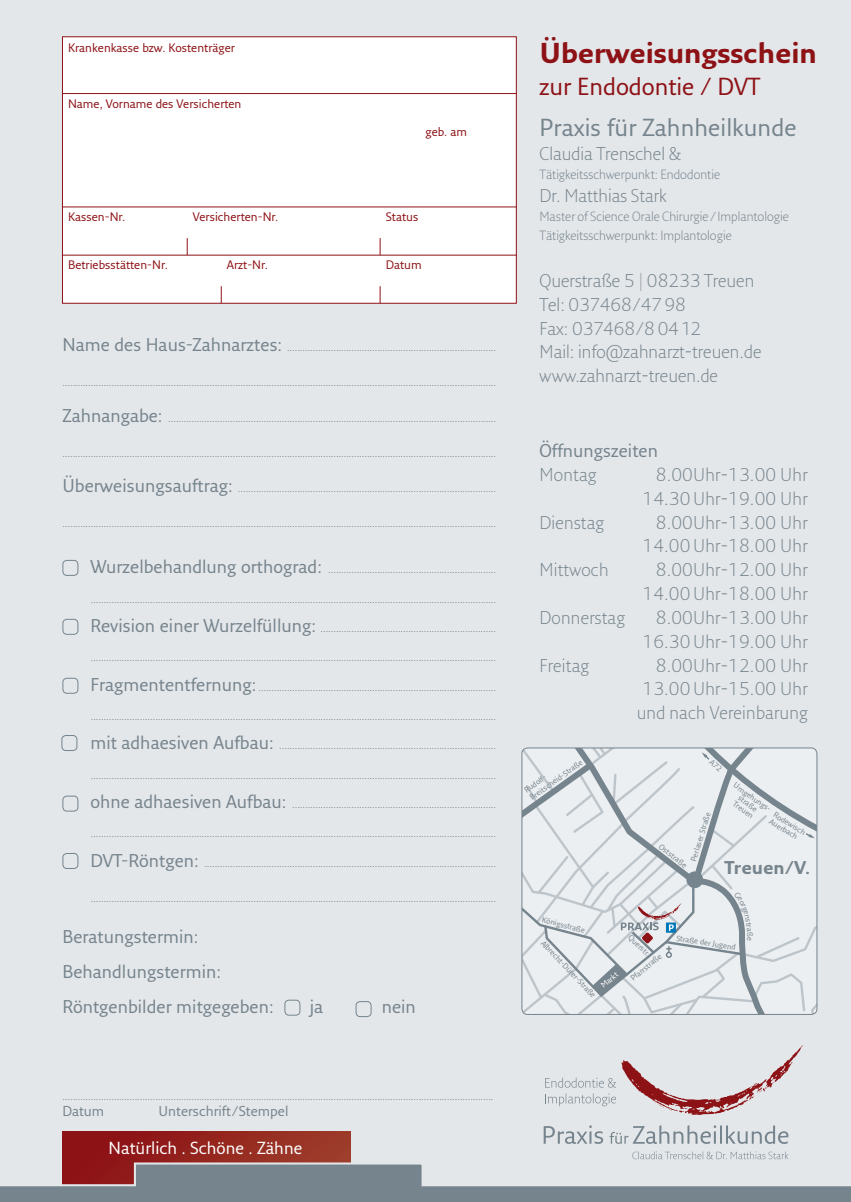
<style>
.page{position:relative;width:851px;height:1202px;background:#fff}
.page>*{position:absolute;margin:0;border:0;box-sizing:border-box;transform-origin:0 0}
.t1{font:700 28px "Fresco Sans Std";letter-spacing:-.005em;color:#8d1216}
.t2{font:24px "Fresco Sans Std";color:#76848d}
.t3{font:24px "Fresco Sans Std";letter-spacing:-.005em;color:#8d1216}
.t4{font:300 18px/23.8px "Fresco Sans Std";letter-spacing:.01em;color:#76848d;text-align:right}
.t5{font:18px/35.2px "Fresco Sans Std";color:#76848d}
.t6{font:700 18px "Fresco Sans Std";color:#76848d}
.t7{font:17px "Fresco Sans Std";color:#fff}
.t8{font:14px "Fresco Sans Std";color:#76848d}
.t9{font:300 13px/19px "Fresco Sans Std";color:#76848d}
.t10{font:12px "Fresco Sans Std";color:#8d1216}
.t11{font:10px "Fresco Sans Std";color:#76848d}
.t12{font:7.8px/7.8px "Fresco Sans Std";color:#76848d}
.t13{font:7.8px "Fresco Sans Std";color:#fff}
.s1{font-size:18px}
</style>
<div class="page">
<div style="left:0;top:0;width:850px;height:1202px;background:#e4e7ea"></div>
<div style="left:62px;top:36px;width:454px;height:268px;background:#fff;border:1px solid #8d1216"></div>
<svg style="left:543px;top:1125px;width:60px;height:19px"></svg>
<svg style="left:609px;top:1125px;width:179px;height:19px"></svg>
<svg style="left:545px;top:1046px;width:257px;height:69px"></svg>
<hr style="left:62px;top:93px;width:454px;height:1px;background:#8d1216">
<hr style="left:62px;top:206px;width:454px;height:1px;background:#8d1216">
<hr style="left:62px;top:255px;width:454px;height:1px;background:#8d1216">
<svg style="left:187px;top:238px;width:1px;height:17px"></svg>
<svg style="left:379px;top:238px;width:1px;height:17px"></svg>
<svg style="left:221px;top:286px;width:1px;height:17px"></svg>
<svg style="left:379px;top:286px;width:1px;height:17px"></svg>
<div style="left:62px;top:560px;width:16px;height:16px;border:1px solid #76848d;border-radius:4px"></div>
<div style="left:284px;top:1000px;width:16px;height:16px;border:1px solid #76848d;border-radius:4px"></div>
<div style="left:355px;top:1001px;width:16px;height:16px;border:1px solid #76848d;border-radius:4px"></div>
<div style="left:62px;top:619px;width:16px;height:16px;border:1px solid #76848d;border-radius:4px"></div>
<div style="left:62px;top:678px;width:16px;height:16px;border:1px solid #76848d;border-radius:4px"></div>
<div style="left:61px;top:735px;width:16px;height:16px;border:1px solid #76848d;border-radius:4px"></div>
<div style="left:62px;top:796px;width:16px;height:16px;border:1px solid #76848d;border-radius:4px"></div>
<div style="left:63px;top:1131px;width:287px;height:71px;background:linear-gradient(to right,#8b0b12,#9d3c29)"></div>
<svg style="left:0;top:1151px;width:850px;height:51px"></svg>
<div style="left:62px;top:853px;width:16px;height:16px;border:1px solid #76848d;border-radius:4px"></div>
<svg style="left:522px;top:748px;width:294px;height:266px"></svg>
<p class="t10" style="left:68px;top:40px;width:168px">Krankenkasse bzw. Kostenträger</p>
<p class="t10" style="left:68px;top:96px;width:175px">Name, Vorname des Versicherten</p>
<p class="t10" style="left:425px;top:124px;width:43px">geb. am</p>
<p class="t10" style="left:68px;top:210px;width:59px">Kassen-Nr.</p>
<p class="t10" style="left:193px;top:210px;width:87px">Versicherten-Nr.</p>
<p class="t10" style="left:386px;top:210px;width:34px">Status</p>
<p class="t10" style="left:68px;top:258px;width:101px">Betriebsstätten-Nr.</p>
<p class="t10" style="left:227px;top:258px;width:43px">Arzt-Nr.</p>
<p class="t10" style="left:386px;top:258px;width:37px">Datum</p>
<p class="t11" style="left:62px;top:342px;width:435px"><span class="s1">Name des Haus-Zahnarztes:</span> .................................................................................</p>
<p class="t11" style="left:62px;top:377px;width:435px">........................................................................................................................................................................</p>
<p class="t11" style="left:62px;top:412px;width:435px"><span class="s1">Zahnangabe:</span> ...............................................................................................................................</p>
<p class="t11" style="left:62px;top:447px;width:435px">........................................................................................................................................................................</p>
<p class="t11" style="left:62px;top:482px;width:435px"><span class="s1">Überweisungsauftrag:</span> ....................................................................................................</p>
<p class="t11" style="left:62px;top:517px;width:435px">........................................................................................................................................................................</p>
<p class="t11" style="left:90px;top:564px;width:407px"><span class="s1">Wurzelbehandlung orthograd:</span> .................................................................</p>
<p class="t11" style="left:91px;top:593px;width:407px">.............................................................................................................................................................</p>
<p class="t11" style="left:90px;top:622px;width:407px"><span class="s1">Revision einer Wurzelfüllung:</span> ....................................................................</p>
<p class="t11" style="left:91px;top:652px;width:407px">.............................................................................................................................................................</p>
<p class="t11" style="left:90px;top:681px;width:407px"><span class="s1">Fragmententfernung:</span> ............................................................................................</p>
<p class="t11" style="left:91px;top:710px;width:407px">.............................................................................................................................................................</p>
<p class="t11" style="left:90px;top:740px;width:407px"><span class="s1">mit adhaesiven Aufbau:</span> ....................................................................................</p>
<p class="t11" style="left:91px;top:769px;width:407px">.............................................................................................................................................................</p>
<p class="t11" style="left:90px;top:798px;width:407px"><span class="s1">ohne adhaesiven Aufbau:</span> ...............................................................................</p>
<p class="t11" style="left:91px;top:828px;width:407px">.............................................................................................................................................................</p>
<p class="t11" style="left:90px;top:857px;width:407px"><span class="s1">DVT-Röntgen:</span> .................................................................................................................</p>
<p class="t11" style="left:91px;top:892px;width:407px">.............................................................................................................................................................</p>
<h3 class="t5" style="left:62px;top:918px;width:213px">Beratungstermin:<br>Behandlungstermin:<br>Röntgenbilder mitgegeben:</h3>
<h3 class="t5" style="left:310px;top:989px;width:15px">ja</h3>
<h3 class="t5" style="left:381px;top:989px;width:36px">nein</h3>
<h1 class="t1" style="left:539px;top:35px;width:279px">Überweisungsschein</h1>
<h2 class="t3" style="left:539px;top:72px;width:222px">zur Endodontie / DVT</h2>
<h2 class="t2" style="left:539px;top:113px;width:258px">Praxis für Zahnheilkunde</h2>
<h3 class="t4" style="left:539px;top:141px;width:143px">Claudia Trenschel &amp;</h3>
<h3 class="t9" style="left:539px;top:164px;width:182px">Tätigkeitsschwerpunkt: Endodontie</h3>
<h3 class="t4" style="left:539px;top:184px;width:129px">Dr. Matthias Stark</h3>
<h3 class="t9" style="left:539px;top:207px;width:251px">Master of Science Orale Chirurgie/Implantologie<br>Tätigkeitsschwerpunkt: Implantologie</h3>
<h3 class="t4" style="left:539px;top:268px;width:223px;text-align:left">Querstraße 5 | 08233 Treuen<br>Tel: 037468/4798<br>Fax: 037468/8 0412<br>Mail: info@zahnarzt-treuen.de www.zahnarzt-treuen.de</h3>
<h3 class="t5" style="left:539px;top:433px;width:120px">Öffnungszeiten</h3>
<h3 class="t4" style="left:539px;top:462px;width:58px">Montag</h3>
<h3 class="t4" style="left:642px;top:462px;width:167px">8.00Uhr-13.00 Uhr<br>14.30Uhr-19.00 Uhr</h3>
<h3 class="t4" style="left:539px;top:510px;width:66px">Dienstag</h3>
<h3 class="t4" style="left:642px;top:510px;width:167px">8.00Uhr-13.00 Uhr<br>14.00Uhr-18.00 Uhr</h3>
<h3 class="t4" style="left:539px;top:557px;width:71px">Mittwoch</h3>
<h3 class="t4" style="left:642px;top:557px;width:167px">8.00Uhr-12.00 Uhr<br>14.00Uhr-18.00 Uhr</h3>
<h3 class="t4" style="left:539px;top:605px;width:87px">Donnerstag</h3>
<h3 class="t4" style="left:642px;top:605px;width:167px">8.00Uhr-13.00 Uhr<br>16.30Uhr-19.00 Uhr</h3>
<h3 class="t4" style="left:539px;top:653px;width:51px">Freitag</h3>
<h3 class="t4" style="left:636px;top:653px;width:172px">8.00Uhr-12.00 Uhr<br>13.00Uhr-15.00 Uhr und nach Vereinbarung</h3>
<p class="t12" style="left:522px;top:787px;width:64px;line-height:9.4px;rotate:-36deg">Rudolf-<br>Breitscheid-Straße</p>
<p class="t12" style="left:689px;top:860px;width:52px;rotate:-73deg">Perlaser Straße</p>
<p class="t12" style="left:662px;top:842px;width:35px;rotate:37deg">O ststraße</p>
<p class="t12" style="left:736px;top:781px;width:46px;text-align:center;rotate:35deg">U m gehungs&shy;straße<br>Treuen</p>
<p class="t12" style="left:776px;top:810px;width:38px;rotate:32deg">Rodew isch<br>Auerbach</p>
<h3 class="t6" style="left:724px;top:857px;width:87px">Treuen/V.</h3>
<p class="t12" style="left:543px;top:915px;width:45px;rotate:15deg">Königsstraße</p>
<p class="t12" style="left:545px;top:939px;width:77px;rotate:46deg">Albrecht-Dürer-Straße</p>
<p class="t13" style="left:598px;top:982px;width:21px;rotate:-40deg">M arkt</p>
<p class="t12" style="left:632px;top:933px;width:28px;rotate:43deg">Querstr.</p>
<p class="t12" style="left:629px;top:976px;width:39px;rotate:-40deg">Pfarrstraße</p>
<p class="t12" style="left:677px;top:934px;width:61px;rotate:9deg">Straße der Jugend</p>
<p class="t11" style="left:62px;top:1091px;width:432px">.......................................................................................................................................................................</p>
<h3 class="t8" style="left:62px;top:1103px;width:43px">Datum</h3>
<h3 class="t8" style="left:158px;top:1103px;width:131px">Unterschrift/Stempel</h3>
<h3 class="t7" style="left:109px;top:1137px;width:195px">Natürlich . Schöne . Zähne</h3>
</div>
